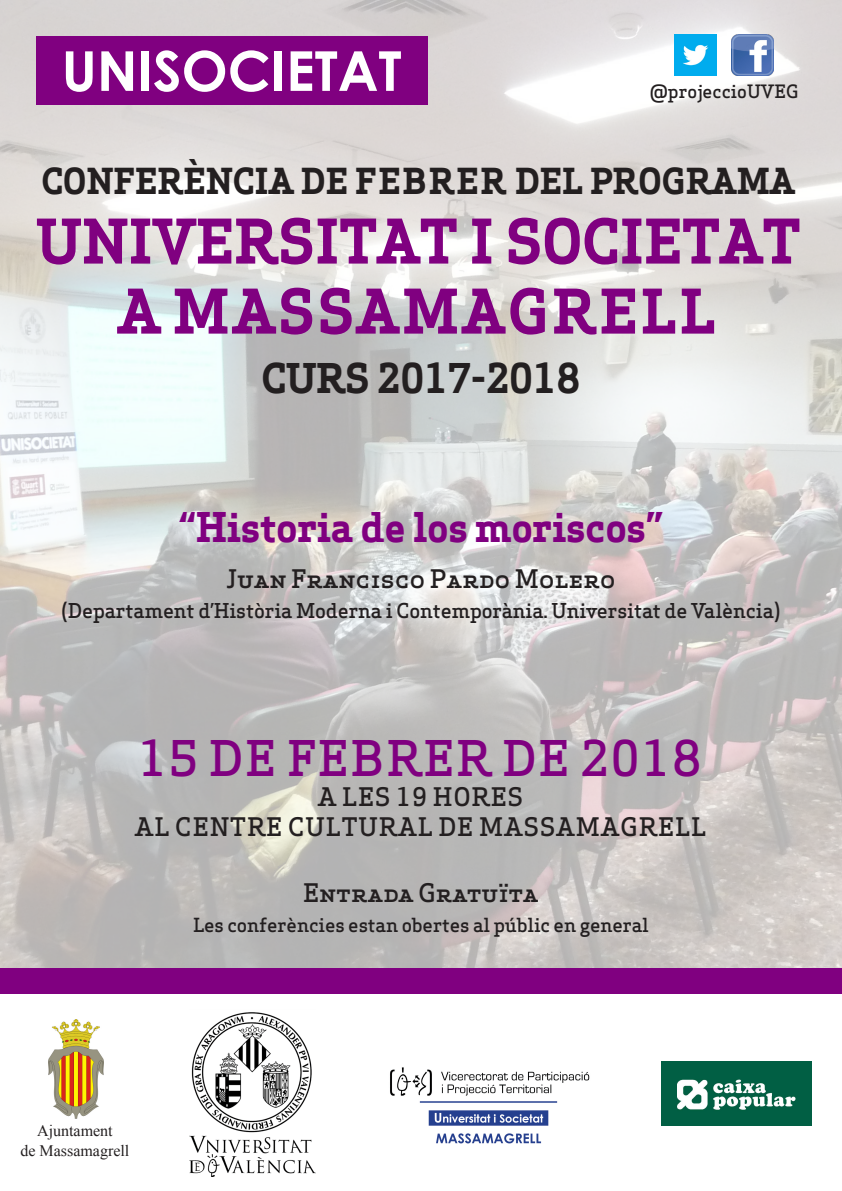
<style>
.page{position:relative;width:842px;height:1191px;background:#fff}
.page>*{position:absolute;margin:0;border:0;box-sizing:border-box;transform-origin:0 0}
.t1{font:700 60px "Apex Serif";color:#800080}
.t2{font:700 60px "Apex Serif";letter-spacing:.05em;color:#800080}
.t3{font:700 55px "Century Gothic";color:#fff}
.t4{font:500 48px "Apex Serif";letter-spacing:.04em;color:#800080}
.t5{font:700 40px "Apex Serif";letter-spacing:-.01em;color:#800080}
.t6{font:700 40px "Apex Serif";letter-spacing:-.01em;color:#231f20}
.t7{font:700 35px "Apex Serif";color:#231f20}
.t8{font:500 25px "Apex Serif";letter-spacing:.04em;color:#231f20}
.t9{font:500 25px "Apex Serif";letter-spacing:-.01em;color:#231f20}
.t10{font:500 20px "Apex Serif";letter-spacing:-.01em;color:#231f20}
.t11{font:500 19px "Apex Serif";letter-spacing:-.01em;color:#231f20}
.t12{font:500 18px "Apex Serif";color:#231f20}
.t13{font:16px "Times New Roman";color:#231f20}
</style>
<div class="page">
<img style="left:0;top:0;width:842px;height:968px">
<div style="left:0;top:968px;width:842px;height:26px;background:#800080"></div>
<div style="left:36px;top:36px;width:391px;height:69px;background:#800080"></div>
<img style="left:390px;top:1067px;width:200px;height:77px">
<img style="left:189px;top:1012px;width:127px;height:164px">
<img style="left:661px;top:1061px;width:151px;height:64px">
<img style="left:48px;top:1019px;width:55px;height:99px">
<img style="left:731px;top:34px;width:42px;height:42px">
<img style="left:675px;top:34px;width:42px;height:42px">
<p class="t3" style="left:62px;top:29px;width:341px">UNISOCIETAT</p>
<p class="t12" style="left:650px;top:80px;width:150px">@projeccioUVEG</p>
<p class="t7" style="left:41px;top:158px;width:755px">CONFERÈNCIA DE FEBRER DEL PROGRAMA</p>
<p class="t1" style="left:36px;top:203px;width:766px">UNIVERSITAT I SOCIETAT</p>
<p class="t2" style="left:118px;top:273px;width:599px">A MASSAMAGRELL</p>
<p class="t6" style="left:261px;top:353px;width:320px">CURS 2017-2018</p>
<p class="t5" style="left:179px;top:502px;width:485px">“Historia de los moriscos”</p>
<p class="t9" style="left:226px;top:563px;width:391px">Juan Francisco Pardo Molero</p>
<p class="t10" style="left:61px;top:598px;width:721px">(Departament d’Història Moderna i Contemporània. Universitat de València)</p>
<p class="t4" style="left:138px;top:728px;width:564px">15 DE FEBRER DE 2018</p>
<p class="t8" style="left:318px;top:781px;width:207px">A LES 19 HORES</p>
<p class="t8" style="left:135px;top:811px;width:572px">AL CENTRE CULTURAL DE MASSAMAGRELL</p>
<p class="t9" style="left:303px;top:876px;width:237px">Entrada Gratuïta</p>
<p class="t11" style="left:193px;top:912px;width:457px">Les conferències estan obertes al públic en general</p>
<p class="t13" style="left:37px;top:1120px;width:77px">Ajuntament</p>
<p class="t13" style="left:20px;top:1139px;width:110px">de Massamagrell</p>
</div>
